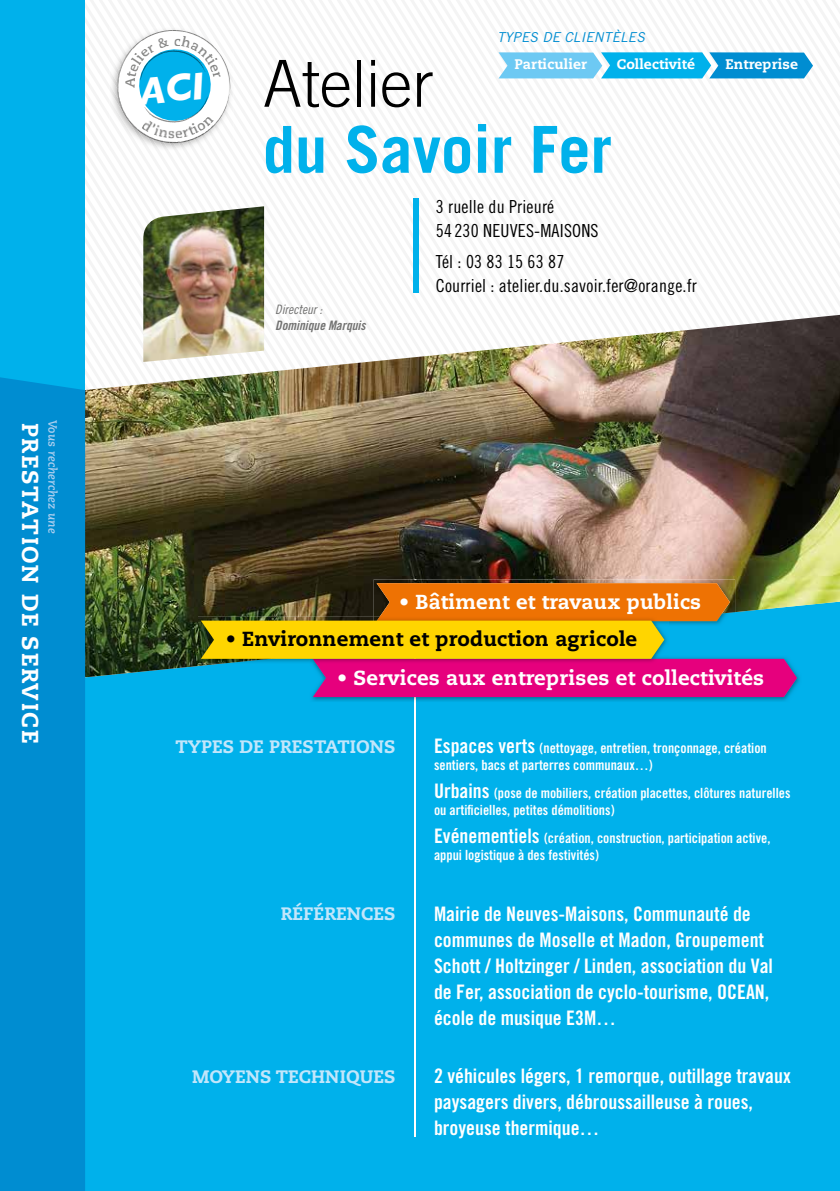
<style>
.page{position:relative;width:840px;height:1191px;background:#fff}
.page>*{position:absolute;margin:0;border:0;box-sizing:border-box;transform-origin:0 0}
.t1{font:700 64.8px "Trade Gothic LT Std";letter-spacing:-.005em;color:#00b1eb}
.t2{font:300 64.8px "Trade Gothic LT Std";letter-spacing:-.005em;color:#000}
.t3{font:800 23px "Caecilia LT Std";letter-spacing:.07em;color:#fff}
.t4{font:800 20.4px "Caecilia LT Std";letter-spacing:.01em;color:#fff}
.t5{font:800 20.4px "Caecilia LT Std";letter-spacing:.01em;color:#000}
.t6{font:800 20.2px "Caecilia LT Std";letter-spacing:.01em;color:#fff}
.t7{font:20px/26px "Trade Gothic LT Std Bd Cn 20";color:#fff}
.t8{font:18px/24px "Trade Gothic LT Std Cn 18";letter-spacing:.01em;color:#000}
.t9{font:800 18px "Caecilia LT Std";color:#c2e6fb}
.t10{font:14px/16.8px "Trade Gothic LT Std Bd Cn 20";color:#fff}
.t11{font:800 13.8px "Caecilia LT Std";letter-spacing:.01em;color:#fff}
.t12{font:italic 13.6px "Trade Gothic LT Std";letter-spacing:.01em;color:#008dd1}
.t13{font:13px "Trade Gothic LT Std Bd Cn 20 Obl";color:#727271}
.t14{font:13px "Trade Gothic LT Std Cn 18 Obl";color:#727271}
.t15{font:italic 700 12px "Caecilia LT Std";letter-spacing:.01em;color:#adcfef}
.s1{font-size:20px}
</style>
<div class="page">
<svg style="left:85px;top:0;width:754px;height:309px"></svg>
<div style="left:85px;top:686px;width:754px;height:505px;background:#00b1eb"></div>
<hr style="left:414px;top:641px;width:1px;height:495px;background:#fff">
<div style="left:413px;top:198px;width:5px;height:95px;background:#00b1eb"></div>
<img style="left:143px;top:206px;width:121px;height:103px">
<img style="left:85px;top:315px;width:754px;height:364px">
<div style="left:0;top:0;width:85px;height:476px;background:#00b1eb"></div>
<img style="left:109px;top:27px;width:124px;height:88px">
<img style="left:373px;top:579px;width:361px;height:4px">
<svg style="left:201px;top:583px;width:595px;height:119px;background:#ab714e"></svg>
<svg style="left:498px;top:52px;width:314px;height:26px;background:#37b4e7"></svg>
<div style="left:0;top:377px;width:85px;height:814px;background:#008dd1"></div>
<svg style="left:117px;top:31px;width:114px;height:112px"></svg>
<h2 class="t3" style="left:44px;top:422px;width:322px;rotate:90deg">PRESTATION DE SERVICE</h2>
<p class="t15" style="left:60px;top:420px;width:115px;rotate:90deg">Vous recherchez une</p>
<p class="t12" style="left:497px;top:29px;width:149px">TYPES DE CLIENTÈLES</p>
<p class="t11" style="left:514px;top:56px;width:74px">Particulier</p>
<p class="t11" style="left:616px;top:56px;width:80px">Collectivité</p>
<p class="t11" style="left:725px;top:56px;width:74px">Entreprise</p>
<h1 class="t2" style="left:262px;top:45px;width:172px">Atelier</h1>
<h1 class="t1" style="left:262px;top:110px;width:350px">du Savoir Fer</h1>
<p class="t14" style="left:275px;top:301px;width:48px">Directeur :</p>
<p class="t13" style="left:275px;top:317px;width:92px">Dominique Marquis</p>
<p class="t8" style="left:435px;top:194px;width:164px">3 ruelle du Prieuré<br>54 230 NEUVES-MAISONS</p>
<p class="t8" style="left:435px;top:249px;width:262px">Tél : 03 83 15 63 87<br>Courriel : atelier.du.savoir.fer@orange.fr</p>
<h3 class="t6" style="left:399px;top:589px;width:303px">• Bâtiment et travaux publics</h3>
<h3 class="t5" style="left:225px;top:626px;width:413px">• Environnement et production agricole</h3>
<h3 class="t4" style="left:337px;top:665px;width:428px">• Services aux entreprises et collectivités</h3>
<p class="t9" style="left:175px;top:735px;width:221px">TYPES DE PRESTATIONS</p>
<p class="t9" style="left:281px;top:903px;width:116px">RÉFÉRENCES</p>
<p class="t9" style="left:192px;top:1065px;width:205px">MOYENS TECHNIQUES</p>
<p class="t10" style="left:434px;top:739px;width:334px"><span class="s1">Espaces verts</span> (nettoyage, entretien, tronçonnage, création sentiers, bacs et parterres communaux…)</p>
<p class="t10" style="left:434px;top:784px;width:358px"><span class="s1">Urbains</span> (pose de mobiliers, création placettes, clôtures naturelles ou artificielles, petites démolitions)</p>
<p class="t10" style="left:434px;top:829px;width:338px"><span class="s1">Evénementiels</span> (création, construction, participation active, appui logistique à des festivités)</p>
<h3 class="t7" style="left:434px;top:900px;width:340px">Mairie de Neuves-Maisons, Communauté de communes de Moselle et Madon, Groupement Schott / Holtzinger / Linden, association du Val de Fer, association de cyclo-tourisme, OCEAN, école de musique E3M…</h3>
<h3 class="t7" style="left:434px;top:1062px;width:358px">2 véhicules légers, 1 remorque, outillage travaux paysagers divers, débroussailleuse à roues, broyeuse thermique…</h3>
</div>
